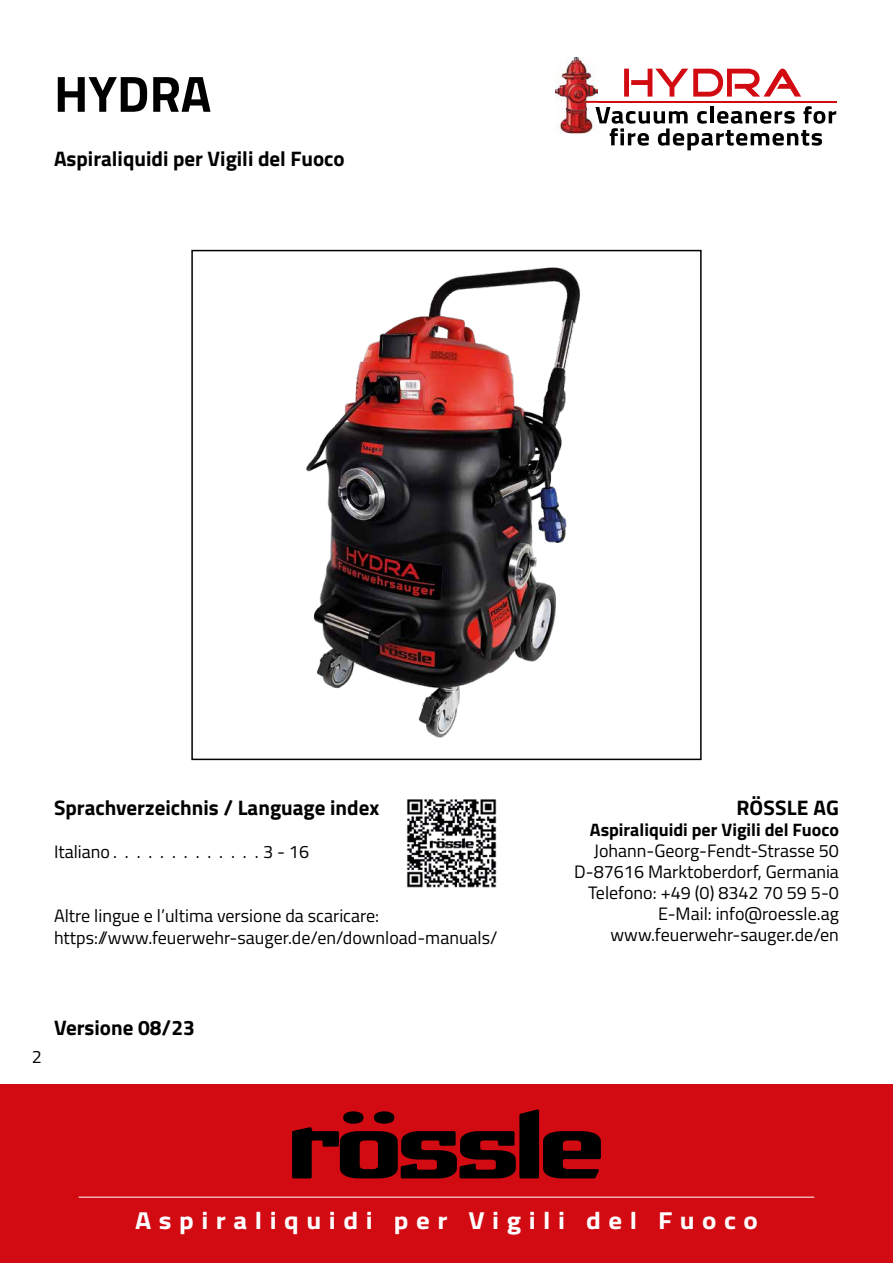
<style>
.page{position:relative;width:893px;height:1263px;background:#fff}
.page>*{position:absolute;margin:0;border:0;box-sizing:border-box;transform-origin:0 0}
.t1{font:700 51px "Titillium Web";color:#000}
.t2{font:700 24.6px "Titillium Web";letter-spacing:.28em;color:#fff;scale:1.1 1}
.t3{font:700 21px "Titillium Web";color:#000}
.t4{font:18px/21px "Titillium Web";color:#000}
.t5{font:700 18px "Titillium Web";color:#000}
</style>
<div class="page">
<div style="left:191px;top:250px;width:511px;height:510px;border:2px solid #000"></div>
<img style="left:306px;top:267px;width:274px;height:471px">
<img style="left:407px;top:799px;width:90px;height:89px">
<img style="left:556px;top:58px;width:34px;height:75px">
<svg style="left:586px;top:69px;width:250px;height:81px"></svg>
<div style="left:0;top:1084px;width:893px;height:179px;background:#d20a11"></div>
<svg style="left:292px;top:1109px;width:309px;height:69px"></svg>
<hr style="left:79px;top:1197px;width:735px;height:1px;background:#fff">
<h1 class="t1" style="left:54px;top:55px;width:159px">HYDRA</h1>
<p class="t3" style="left:54px;top:142px;width:292px">Aspiraliquidi per Vigili del Fuoco</p>
<p class="t3" style="left:54px;top:791px;width:327px">Sprachverzeichnis / Language index</p>
<p class="t4" style="left:54px;top:840px;width:58px">Italiano</p>
<p class="t4" style="left:263px;top:840px;width:48px">3 - 16</p>
<p class="t4" style="left:54px;top:904px;width:445px;line-height:21.6px">Altre lingue e l’ultima versione da scaricare: https://www.feuerwehr-sauger.de/en/download-manuals/</p>
<p class="t4" style="left:32px;top:1045px;width:12px">2</p>
<p class="t3" style="left:54px;top:1012px;width:142px">Versione 08/23</p>
<p class="t3" style="left:736px;top:791px;width:104px">RÖSSLE AG</p>
<p class="t5" style="left:590px;top:816px;width:251px">Aspiraliquidi per Vigili del Fuoco</p>
<p class="t4" style="left:574px;top:839px;width:266px;text-align:right">Johann-Georg-Fendt-Strasse 50<br>D-87616 Marktoberdorf, Germania<br>Telefono: +49 (0) 8342 70 59 5-0<br>E-Mail: info@roessle.ag www.feuerwehr-sauger.de/en</p>
<h2 class="t2" style="left:135px;top:1201px;width:568px">Aspiraliquidi per Vigili del Fuoco</h2>
</div>
